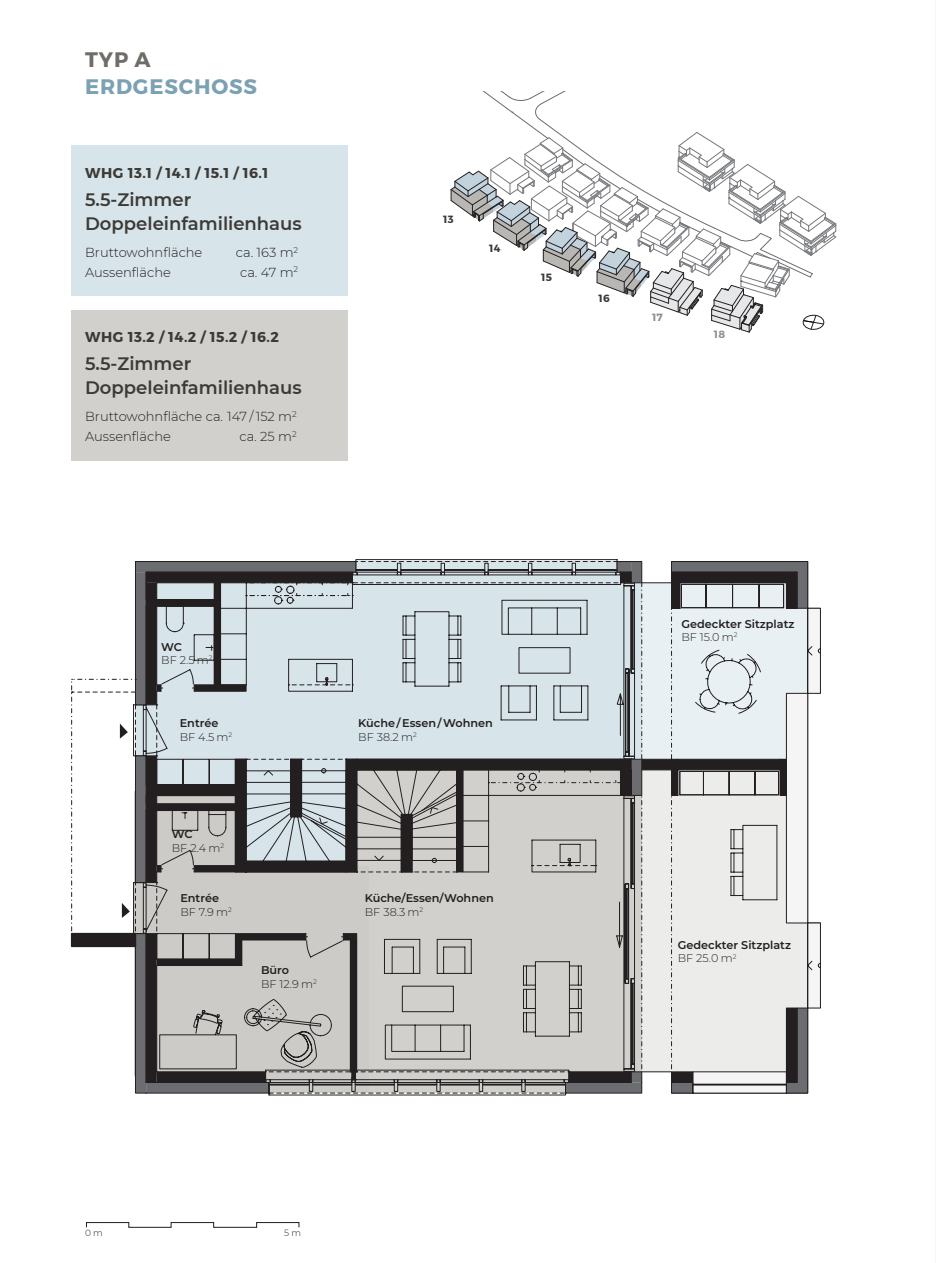
<style>
.page{position:relative;width:936px;height:1263px;background:#fff}
.page>*{position:absolute;margin:0;border:0;box-sizing:border-box;transform-origin:0 0}
.t1{font:700 21px "Montserrat";letter-spacing:.04em;color:#7ba1b3}
.t2{font:700 21px "Montserrat";color:#706d68}
.t3{font:600 18px/24px "Montserrat";color:#3d3a35}
.t4{font:700 14.25px "Montserrat";letter-spacing:.03em;color:#3d3a35}
.t5{font:300 13.05px/19.5px "Montserrat";color:#231f20}
.t6{font:600 11.25px/13.5px "Montserrat";color:#231f20}
.t7{font:300 11.25px/13.5px "Montserrat";color:#231f20}
.t8{font:700 10.5px "Montserrat";letter-spacing:.03em;color:#3d3a35}
.t9{font:700 10.5px "Montserrat";color:#928f8c}
.t10{font:300 9px "Montserrat";color:#231f20}
.s1{font-weight:600}
.s2{font-weight:300}
</style>
<div class="page">
<div style="left:71px;top:145px;width:276px;height:151px;background:#d7e4ea"></div>
<div style="left:71px;top:310px;width:276px;height:151px;background:#d2d0cd"></div>
<svg style="left:86px;top:1222px;width:213px;height:5px"></svg>
<svg style="left:786px;top:569px;width:34px;height:516px"></svg>
<svg style="left:71px;top:561px;width:715px;height:532px;background:#bfc1c2"></svg>
<hr style="left:935px;top:0;width:1px;height:1263px;background:#bcbdc0">
<svg style="left:451px;top:91px;width:385px;height:241px"></svg>
<h1 class="t2" style="left:85px;top:47px;width:67px">TYP A</h1>
<h1 class="t1" style="left:85px;top:74px;width:173px">ERDGESCHOSS</h1>
<p class="t4" style="left:85px;top:164px;width:185px">WHG 13.1 / 14.1 / 15.1 / 16.1</p>
<h2 class="t3" style="left:85px;top:187px;width:218px">5.5-Zimmer<br>Doppeleinfamilienhaus</h2>
<p class="t5" style="left:85px;top:242px;width:119px">Bruttowohnfläche</p>
<p class="t5" style="left:236px;top:242px;width:64px">ca. 163 m<sup>2</sup></p>
<p class="t5" style="left:85px;top:262px;width:87px">Aussenfläche</p>
<p class="t5" style="left:240px;top:262px;width:60px">ca. 47 m<sup>2</sup></p>
<p class="t4" style="left:85px;top:328px;width:195px">WHG 13.2 / 14.2 / 15.2 / 16.2</p>
<h2 class="t3" style="left:85px;top:351px;width:218px">5.5-Zimmer<br>Doppeleinfamilienhaus</h2>
<p class="t5" style="left:85px;top:407px;width:213px">Bruttowohnfläche ca. 147 /152 m<sup>2<br></sup>Aussenfläche</p>
<p class="t5" style="left:239px;top:426px;width:59px">ca. 25 m<sup>2</sup></p>
<p class="t8" style="left:443px;top:213px;width:12px">13</p>
<p class="t8" style="left:489px;top:241px;width:13px">14</p>
<p class="t8" style="left:541px;top:270px;width:12px">15</p>
<p class="t8" style="left:598px;top:292px;width:13px">16</p>
<p class="t9" style="left:652px;top:311px;width:12px">17</p>
<p class="t9" style="left:713px;top:328px;width:13px">18</p>
<p class="t7" style="left:161px;top:639px;width:53px"><span class="s1">WC<br></span>BF 2.5 m<sup>2</sup></p>
<p class="t6" style="left:180px;top:716px;width:54px">Entrée<br><span class="s2">BF 4.5 m</span><sup>2</sup></p>
<p class="t6" style="left:358px;top:716px;width:136px">Küche / Essen / Wohnen<br><span class="s2">BF 38.2 m</span><sup>2</sup></p>
<p class="t7" style="left:172px;top:827px;width:54px"><span class="s1">WC<br></span>BF 2.4 m<sup>2</sup></p>
<p class="t6" style="left:180px;top:891px;width:53px">Entrée<br><span class="s2">BF 7.9 m</span><sup>2</sup></p>
<p class="t6" style="left:365px;top:891px;width:130px">Küche/Essen/Wohnen<br><span class="s2">BF 38.3 m</span><sup>2</sup></p>
<p class="t7" style="left:261px;top:963px;width:57px"><span class="s1">Büro<br></span>BF 12.9 m<sup>2</sup></p>
<p class="t6" style="left:681px;top:616px;width:115px">Gedeckter Sitzplatz<br><span class="s2">BF 15.0 m</span><sup>2</sup></p>
<p class="t6" style="left:677px;top:937px;width:115px">Gedeckter Sitzplatz<br><span class="s2">BF 25.0 m</span><sup>2</sup></p>
<p class="t10" style="left:85px;top:1227px;width:19px">0 m</p>
<p class="t10" style="left:284px;top:1227px;width:18px">5 m</p>
</div>
